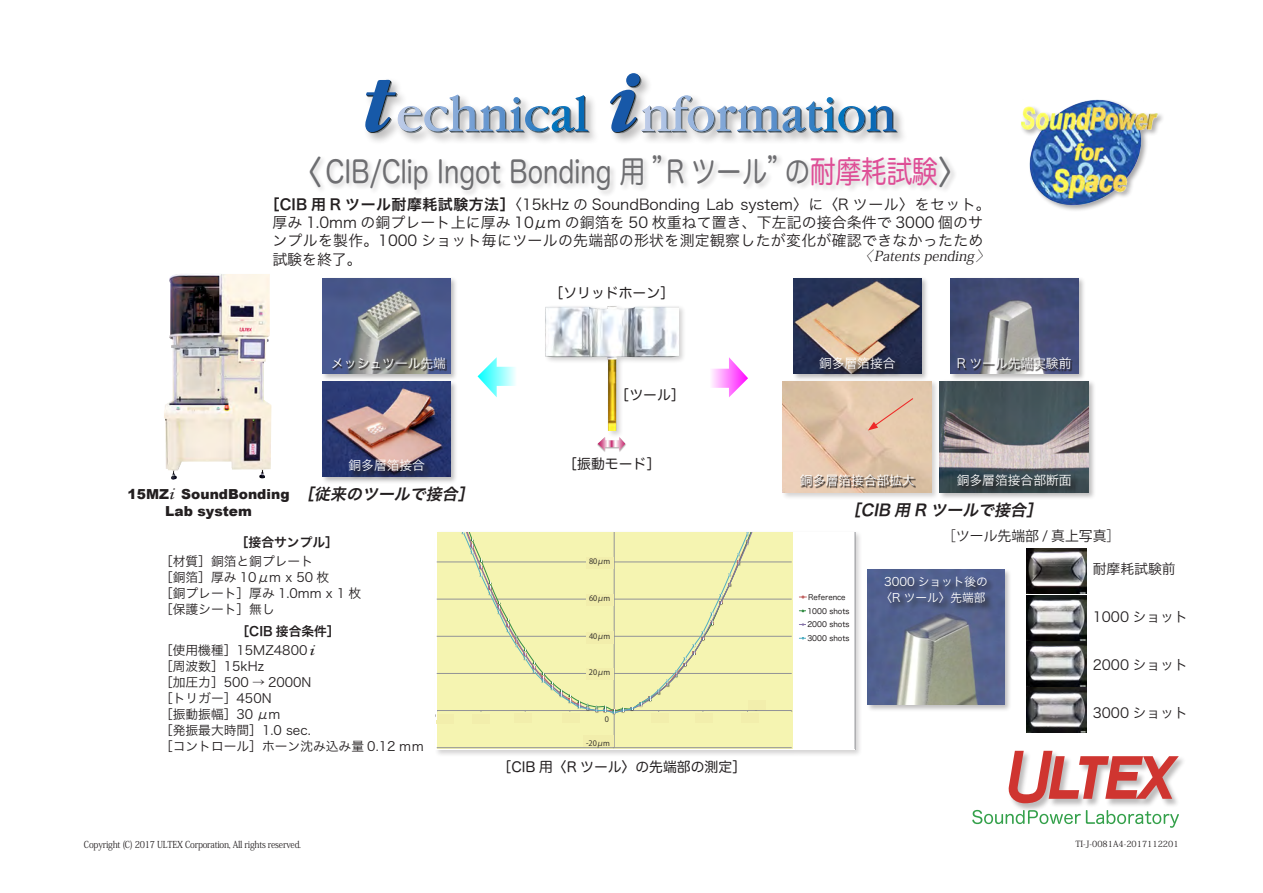
<style>
.page{position:relative;width:1263px;height:893px;background:#fff}
.page>*{position:absolute;margin:0;border:0;box-sizing:border-box;transform-origin:0 0}
.t1{font:30.6px "Hira Maru Pro N W4";color:#6e6e71;scale:.83 1}
.t2{font:30.6px "Hira Maru Pro N W4";color:#de4e96;scale:.83 1}
.t3{font:30.6px "Hira Maru Pro W4";color:#6e6e71;scale:.83 1}
.t4{font:italic 15.9px "Hira Kaku Pro W6";color:#231f20}
.t5{font:15.6px "Monotype Corsiva";color:#231f20;scale:1.33 1}
.t6{font:14.85px/18px "Hira Kaku Pro W3";letter-spacing:.01em;color:#231f20;text-align:center}
.t7{font:13.8px "Hira Maru Pro W4";color:#231f20}
.t8{font:13.8px "Hira Kaku Pro W3";color:#231f20}
.t9{font:900 13.8px/16.5px "Arial";color:#231f20}
.t10{font:italic 13.8px "Koz Min Pr 6 N";color:#231f20}
.t11{font:13.8px "Koz Go Pro";color:#231f20}
.t12{font:12.75px "Hira Kaku Pro N W3";color:#231f20}
.t13{font:12.75px "Hira Kaku Pro W3";color:#fff}
.t14{font:12.75px "Hira Kaku Pro N W6";color:#231f20}
.t15{font:11.7px "Hira Kaku Pro W3";color:#fff}
.t16{font:9.6px "Koz Min Std";letter-spacing:-.025em;color:#231f20;scale:.9 1}
.t17{font:8.85px/13.8px "Calibri";color:#030303}
.t18{font:8.55px "Koz Min Std";color:#231f20}
.t19{font:7.5px "Hira Maru Pro W4";color:#231f20}
.t20{font:7.5px "Koz Go Pr 6 N";letter-spacing:-.065em;color:#231f20}
.t21{font:3.75px "Calibri";color:#030303}
.s1{font-size:31.95px;color:#6c6d70}
.s2{font-family:"Hira Maru Pro W4"}
.s3{color:#6e6e71}
.s4{font-family:"Hira Kaku Pro W6"}
.s5{font-family:"Monotype Corsiva";font-weight:400;font-size:16.95px}
</style>
<div class="page">
<img style="left:1026px;top:548px;width:60px;height:45px">
<img style="left:1026px;top:595px;width:60px;height:45px">
<img style="left:1026px;top:642px;width:60px;height:91px">
<div style="left:434px;top:531px;width:429px;height:226px;background:#231f20;opacity:.2"></div>
<svg style="left:436px;top:532px;width:419px;height:217px;background:#f1f0ba"></svg>
<div style="left:583px;top:735px;width:30px;height:12px;background:#f2eeac"></div>
<div style="left:586px;top:668px;width:28px;height:12px;background:#f2eeac"></div>
<div style="left:651px;top:713px;width:17px;height:9px;background:#f2eeac"></div>
<div style="left:696px;top:713px;width:17px;height:9px;background:#f2eeac"></div>
<div style="left:742px;top:713px;width:17px;height:9px;background:#f2eeac"></div>
<div style="left:562px;top:713px;width:17px;height:9px;background:#f2eeac"></div>
<div style="left:515px;top:713px;width:17px;height:9px;background:#f2eeac"></div>
<div style="left:472px;top:714px;width:17px;height:10px;background:#f2eeac"></div>
<div style="left:437px;top:714px;width:17px;height:10px;background:#f2eeac"></div>
<div style="left:748px;top:700px;width:17px;height:10px;background:#f2eeac"></div>
<div style="left:807px;top:592px;width:44px;height:10px;background:#fff"></div>
<div style="left:806px;top:607px;width:45px;height:42px;background:#fff"></div>
<div style="left:607px;top:631px;width:7px;height:10px;background:#f2eeac"></div>
<div style="left:607px;top:557px;width:7px;height:10px;background:#f2eeac"></div>
<div style="left:586px;top:632px;width:28px;height:11px;background:#f2eeac"></div>
<div style="left:586px;top:594px;width:28px;height:12px;background:#f2eeac"></div>
<div style="left:586px;top:558px;width:28px;height:11px;background:#f2eeac"></div>
<div style="left:321px;top:380px;width:137px;height:104px;background:#231f20;opacity:.3"></div>
<img style="left:323px;top:381px;width:127px;height:96px">
<div style="left:321px;top:277px;width:137px;height:104px;background:#231f20;opacity:.3"></div>
<img style="left:323px;top:278px;width:127px;height:96px">
<div style="left:781px;top:379px;width:158px;height:121px;background:#231f20;opacity:.2"></div>
<img style="left:783px;top:381px;width:149px;height:112px">
<svg style="left:868px;top:397px;width:46px;height:33px;background:#e6c1a6"></svg>
<div style="left:866px;top:568px;width:145px;height:144px;background:#231f20;opacity:.3"></div>
<img style="left:868px;top:569px;width:136px;height:136px">
<div style="left:792px;top:276px;width:136px;height:105px;background:#231f20;opacity:.3"></div>
<img style="left:793px;top:278px;width:128px;height:96px">
<div style="left:949px;top:276px;width:136px;height:105px;background:#231f20;opacity:.3"></div>
<img style="left:950px;top:278px;width:128px;height:96px">
<img style="left:164px;top:274px;width:107px;height:206px">
<div style="left:544px;top:304px;width:142px;height:134px;background:#231f20;opacity:.2"></div>
<img style="left:545px;top:306px;width:133px;height:125px">
<img style="left:597px;top:436px;width:30px;height:16px">
<svg style="left:598px;top:437px;width:27px;height:14px"></svg>
<svg style="left:711px;top:357px;width:37px;height:40px"></svg>
<svg style="left:478px;top:357px;width:38px;height:40px"></svg>
<div style="left:938px;top:379px;width:158px;height:121px;background:#231f20;opacity:.3"></div>
<img style="left:940px;top:381px;width:148px;height:112px">
<svg style="left:885px;top:576px;width:110px;height:36px;background:#4c5982"></svg>
<svg style="left:333px;top:358px;width:114px;height:14px;background:#6a6e79"></svg>
<svg style="left:957px;top:474px;width:122px;height:21px;background:#414c51"></svg>
<svg style="left:819px;top:357px;width:84px;height:21px;background:#61606a"></svg>
<svg style="left:349px;top:460px;width:84px;height:20px;background:#4e4f6c"></svg>
<svg style="left:800px;top:475px;width:116px;height:14px;background:#a99380"></svg>
<svg style="left:958px;top:358px;width:115px;height:14px;background:#707282"></svg>
<div style="left:308px;top:153px;width:649px;height:44px;background:#231f20;opacity:.2"></div>
<div style="left:1009px;top:99px;width:172px;height:114px;background:#231f20;opacity:.4"></div>
<img style="left:1009px;top:100px;width:169px;height:106px">
<div style="left:363px;top:71px;width:545px;height:74px;background:#231f20;opacity:.3"></div>
<img style="left:365px;top:80px;width:1px;height:52px">
<svg style="left:366px;top:80px;width:224px;height:53px"></svg>
<svg style="left:610px;top:73px;width:288px;height:60px"></svg>
<div style="left:1008px;top:750px;width:179px;height:62px;background:#231f20;opacity:.3"></div>
<svg style="left:1009px;top:751px;width:170px;height:52px"></svg>
<svg style="left:972px;top:810px;width:207px;height:18px"></svg>
<p class="t1" style="left:290px;top:145px;width:576px"><span class="s1">〈</span>CIB/Clip Ingot Bonding 用 R<span class="s2">”</span> ツール</p>
<p class="t3" style="left:767px;top:141px;width:15px">”</p>
<p class="t2" style="left:785px;top:145px;width:224px"><span class="s3">の</span>耐摩耗試験<span class="s1">〈</span></p>
<p class="t6" style="left:265px;top:195px;width:727px"><span class="s4">［CIB 用 R ツール耐摩耗試験方法］</span>〈15kHz の SoundBonding Lab system〉に〈R ツール〉をセット。厚み 1.0mm の銅プレート上に厚み 10μm の銅箔を 50 枚重ねて置き、下左記の接合条件で 3000 個のサンプルを製作。1000 ショット毎にツールの先端部の形状を測定観察したが変化が確認できなかったため</p>
<p class="t10" style="left:976px;top:248px;width:19px">〈</p>
<p class="t6" style="left:272px;top:249px;width:91px">試験を終了。</p>
<p class="t10" style="left:859px;top:248px;width:19px">〈</p>
<p class="t10" style="left:874px;top:248px;width:105px">Patents pending</p>
<p class="t13" style="left:331px;top:352px;width:116px">メッシュツール先端</p>
<p class="t9" style="left:165px;top:485px;width:88px;text-indent:-38px">15MZ<span class="s5">i<br></span>Lab system</p>
<p class="t9" style="left:181px;top:485px;width:110px">SoundBonding</p>
<p class="t13" style="left:348px;top:454px;width:78px">銅多層箔接合</p>
<p class="t4" style="left:298px;top:479px;width:22px">［</p>
<p class="t4" style="left:458px;top:479px;width:22px">[</p>
<p class="t4" style="left:314px;top:479px;width:150px">従来のツールで接合</p>
<p class="t14" style="left:236px;top:530px;width:104px">［接合サンプル[</p>
<p class="t12" style="left:160px;top:550px;width:155px">［材質］銅箔と銅プレート</p>
<p class="t12" style="left:160px;top:566px;width:171px">［銅箔］厚み 10μm x 50 枚</p>
<p class="t12" style="left:160px;top:582px;width:203px">［銅プレート］厚み 1.0mm 1x 枚</p>
<p class="t12" style="left:160px;top:597px;width:116px">［保護シート］無し</p>
<p class="t14" style="left:166px;top:620px;width:175px">　　　　　　［CIB 接合条件[</p>
<p class="t12" style="left:160px;top:639px;width:149px">［使用機種］15MZ4800</p>
<p class="t12" style="left:160px;top:655px;width:106px">［周波数］15kHz</p>
<p class="t12" style="left:160px;top:671px;width:153px">［加圧力］500 → 2000N</p>
<p class="t12" style="left:160px;top:687px;width:113px">［トリガー］450N</p>
<p class="t12" style="left:160px;top:703px;width:122px">［振動振幅］30 μm</p>
<p class="t12" style="left:160px;top:719px;width:152px">［発振最大時間］1.0 sec.</p>
<p class="t12" style="left:160px;top:734px;width:266px">［コントロール］ホーン沈み込み量 0.12 ｍｍ</p>
<p class="t5" style="left:308px;top:641px;width:5px">i</p>
<p class="t16" style="left:84px;top:839px;width:243px">Copyright C( ) 2017 ULTEX Corporation, All rights reserved.</p>
<p class="t7" style="left:550px;top:281px;width:126px">［ソリッドホーン[</p>
<p class="t7" style="left:616px;top:383px;width:71px">［ツール[</p>
<p class="t7" style="left:563px;top:452px;width:98px">［振動モード[</p>
<p class="t20" style="left:589px;top:557px;width:23px">80μm</p>
<p class="t21" style="left:607px;top:560px;width:6px">'#$</p>
<p class="t20" style="left:589px;top:594px;width:23px">60μm</p>
<p class="t21" style="left:607px;top:597px;width:8px">&amp;#$</p>
<p class="t20" style="left:589px;top:632px;width:23px">40μm</p>
<p class="t21" style="left:607px;top:634px;width:8px">%#$</p>
<p class="t20" style="left:589px;top:668px;width:23px">20μm</p>
<p class="t21" style="left:607px;top:671px;width:7px">"#$</p>
<p class="t20" style="left:605px;top:715px;width:6px">0</p>
<p class="t20" style="left:586px;top:738px;width:25px">-20μm</p>
<p class="t7" style="left:498px;top:755px;width:250px">［CIB 用〈R ツール〉の先端部の測定[</p>
<p class="t13" style="left:819px;top:352px;width:78px">銅多層箔接合</p>
<p class="t13" style="left:800px;top:469px;width:116px">銅多層箔接合部拡大</p>
<p class="t13" style="left:957px;top:352px;width:116px">R ツール先端実験前</p>
<p class="t13" style="left:957px;top:469px;width:116px">銅多層箔接合部断面</p>
<p class="t4" style="left:845px;top:496px;width:22px">［</p>
<p class="t4" style="left:1026px;top:496px;width:22px">[</p>
<p class="t4" style="left:861px;top:496px;width:172px">CIB 用 R ツールで接合</p>
<p class="t17" style="left:807px;top:591px;width:34px">+,- $( )###./01 "###./01<br>2###./01</p>
<p class="t19" style="left:808px;top:591px;width:39px">Reference</p>
<p class="t19" style="left:807px;top:605px;width:44px">1000 shots</p>
<p class="t19" style="left:807px;top:632px;width:44px">3000 shots</p>
<p class="t19" style="left:807px;top:618px;width:44px">2000 shots</p>
<p class="t11" style="left:942px;top:527px;width:180px">［ツール先端部 / 真上写真[</p>
<p class="t15" style="left:884px;top:571px;width:105px">3000 ショット後の</p>
<p class="t15" style="left:880px;top:587px;width:106px">〈R ツール〉先端部</p>
<p class="t8" style="left:1093px;top:556px;width:84px">耐摩耗試験前</p>
<p class="t8" style="left:1093px;top:604px;width:97px">1000 ショット</p>
<p class="t8" style="left:1093px;top:652px;width:97px">2000 ショット</p>
<p class="t8" style="left:1093px;top:700px;width:97px">3000 ショット</p>
<p class="t18" style="left:1075px;top:839px;width:105px">TI J- -0081A4-2017112201</p>
</div>
